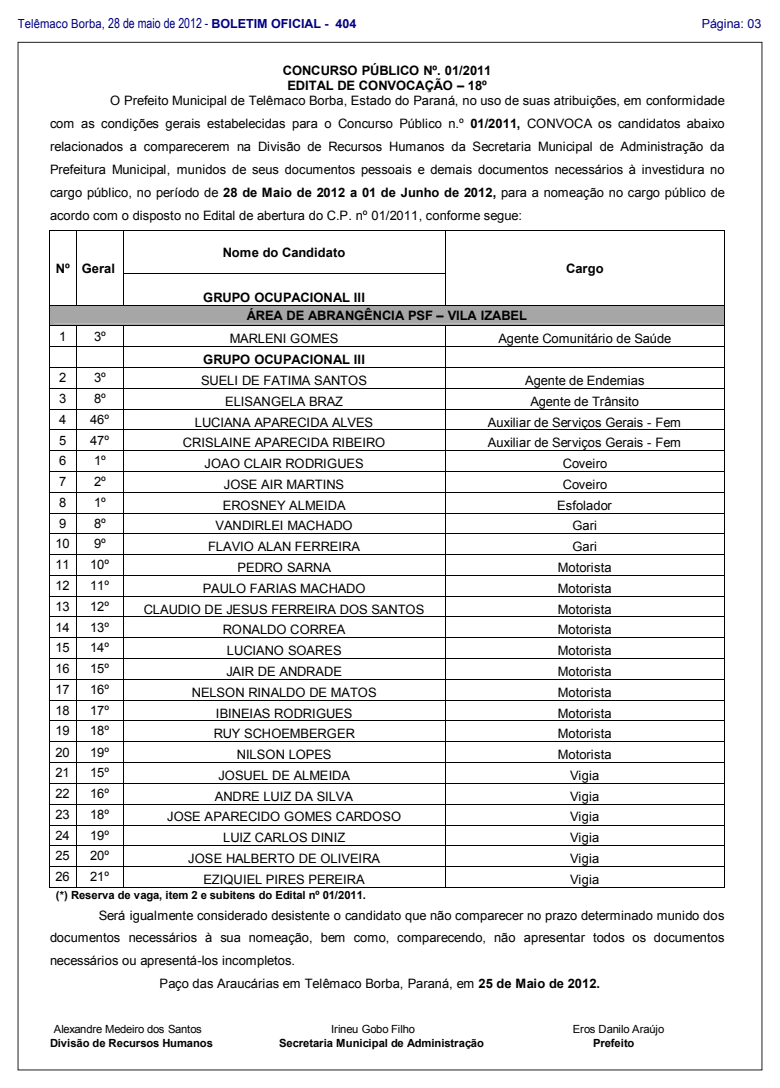
<style>
.page{position:relative;width:780px;height:1088px;background:#fff}
.page>*{position:absolute;margin:0;border:0;box-sizing:border-box;transform-origin:0 0}
.t1{font:13px/22.9px "Arial";letter-spacing:.005em;color:#000;text-align:justify}
.t2{font:700 13px/18.1px "Arial";letter-spacing:.005em;color:#000}
.t3{font:13px "Arial";letter-spacing:-.02em;color:#000}
.t4{font:700 12.5px "Arial";color:#000082}
.t5{font:12.5px "Arial";color:#000082}
.t6{font:700 11.25px "Arial";letter-spacing:-.005em;color:#000}
.t7{font:11.25px "Arial";letter-spacing:-.01em;color:#000}
.s1{font-weight:400;color:#000080}
.s2{font-family:"Arial Narrow";font-weight:400;font-size:13.75px;color:#000080}
.s3{font-weight:700}
</style>
<div class="page">
<svg style="left:49px;top:230px;width:28px;height:1px"></svg>
<hr style="left:77px;top:230px;width:46px;height:1px;background:#000">
<hr style="left:123px;top:230px;width:322px;height:1px;background:#000">
<hr style="left:445px;top:230px;width:279px;height:1px;background:#000">
<hr style="left:49px;top:231px;width:1px;height:42px;background:#000">
<hr style="left:76px;top:231px;width:1px;height:42px;background:#000">
<hr style="left:123px;top:231px;width:1px;height:42px;background:#000">
<hr style="left:445px;top:231px;width:1px;height:42px;background:#000">
<hr style="left:724px;top:231px;width:1px;height:42px;background:#000">
<hr style="left:123px;top:273px;width:322px;height:1px;background:#000">
<hr style="left:49px;top:273px;width:1px;height:32px;background:#000">
<hr style="left:76px;top:273px;width:1px;height:32px;background:#000">
<hr style="left:123px;top:273px;width:1px;height:32px;background:#000">
<hr style="left:445px;top:273px;width:1px;height:32px;background:#000">
<hr style="left:724px;top:273px;width:1px;height:32px;background:#000">
<svg style="left:49px;top:305px;width:676px;height:583px"></svg>
<p class="t4" style="left:18px;top:15px;width:340px"><span class="s1">Telêmaco Borba,</span> <span class="s2">28 de maio de 2012 -</span> BOLETIM OFICIAL - 404</p>
<p class="t5" style="left:701px;top:15px;width:61px">Página: 03</p>
<p class="t2" style="left:283px;top:62px;width:210px">CONCURSO PÚBLICO Nº. 01/2011</p>
<p class="t2" style="left:287px;top:77px;width:201px">EDITAL DE CONVOCAÇÃO – 18º</p>
<p class="t1" style="left:110px;top:89px;width:616px">O Prefeito Municipal de Telêmaco Borba, Estado do Paraná, no uso de suas atribuições, em conformidade</p>
<p class="t1" style="left:50px;top:113px;width:676px">com as condições gerais estabelecidas para o Concurso Público n.º <span class="s3">01/2011,</span> CONVOCA os candidatos abaixo relacionados a comparecerem na Divisão de Recursos Humanos da Secretaria Municipal de Administração da Prefeitura Municipal, munidos de seus documentos pessoais e demais documentos necessários à investidura no cargo público, no período de <span class="s3">28 de Maio de 2012 a 01 de Junho de 2012,</span> para a nomeação no cargo público de acordo com o disposto no Edital de abertura do C.P. nº 01/2011, conforme segue:</p>
<p class="t2" style="left:56px;top:260px;width:60px">Nº Geral</p>
<p class="t2" style="left:223px;top:244px;width:124px">Nome do Candidato</p>
<p class="t2" style="left:247px;top:289px;width:282px;text-indent:-44px">GRUPO OCUPACIONAL III<br>ÁREA DE ABRANGÊNCIA PSF – VILA IZABEL</p>
<p class="t2" style="left:566px;top:260px;width:39px">Cargo</p>
<p class="t1" style="left:59px;top:325px;width:9px">1</p>
<p class="t1" style="left:94px;top:325px;width:13px">3º</p>
<p class="t1" style="left:230px;top:327px;width:110px">MARLENI GOMES</p>
<p class="t1" style="left:498px;top:327px;width:174px">Agente Comunitário de Saúde</p>
<p class="t2" style="left:203px;top:351px;width:163px">GRUPO OCUPACIONAL III</p>
<p class="t1" style="left:59px;top:366px;width:9px">2</p>
<p class="t1" style="left:94px;top:366px;width:13px">3º</p>
<p class="t1" style="left:201px;top:369px;width:167px">SUELI DE FATIMA SANTOS</p>
<p class="t1" style="left:525px;top:369px;width:121px">Agente de Endemias</p>
<p class="t1" style="left:59px;top:387px;width:9px">3</p>
<p class="t1" style="left:94px;top:387px;width:13px">8º</p>
<p class="t1" style="left:225px;top:390px;width:119px">ELISANGELA BRAZ</p>
<p class="t1" style="left:530px;top:390px;width:110px">Agente de Trânsito</p>
<p class="t1" style="left:59px;top:408px;width:9px">4</p>
<p class="t1" style="left:90px;top:408px;width:21px">46º</p>
<p class="t1" style="left:195px;top:411px;width:180px">LUCIANA APARECIDA ALVES</p>
<p class="t1" style="left:488px;top:411px;width:194px">Auxiliar de Serviços Gerais - Fem</p>
<p class="t1" style="left:59px;top:429px;width:9px">5</p>
<p class="t1" style="left:90px;top:429px;width:21px">47º</p>
<p class="t1" style="left:183px;top:431px;width:204px">CRISLAINE APARECIDA RIBEIRO</p>
<p class="t1" style="left:488px;top:431px;width:194px">Auxiliar de Serviços Gerais - Fem</p>
<p class="t1" style="left:59px;top:449px;width:9px">6</p>
<p class="t1" style="left:94px;top:449px;width:13px">1º</p>
<p class="t1" style="left:205px;top:452px;width:161px">JOAO CLAIR RODRIGUES</p>
<p class="t1" style="left:562px;top:452px;width:46px">Coveiro</p>
<p class="t1" style="left:59px;top:470px;width:9px">7</p>
<p class="t1" style="left:94px;top:470px;width:13px">2º</p>
<p class="t1" style="left:224px;top:473px;width:122px">JOSE AIR MARTINS</p>
<p class="t1" style="left:562px;top:473px;width:46px">Coveiro</p>
<p class="t1" style="left:59px;top:491px;width:9px">8</p>
<p class="t1" style="left:94px;top:491px;width:13px">1º</p>
<p class="t1" style="left:223px;top:494px;width:124px">EROSNEY ALMEIDA</p>
<p class="t1" style="left:557px;top:494px;width:56px">Esfolador</p>
<p class="t1" style="left:59px;top:512px;width:9px">9</p>
<p class="t1" style="left:94px;top:512px;width:13px">8º</p>
<p class="t1" style="left:215px;top:514px;width:138px">VANDIRLEI MACHADO</p>
<p class="t1" style="left:572px;top:514px;width:26px">Gari</p>
<p class="t1" style="left:56px;top:532px;width:16px">10</p>
<p class="t1" style="left:94px;top:532px;width:13px">9º</p>
<p class="t1" style="left:208px;top:535px;width:153px">FLAVIO ALAN FERREIRA</p>
<p class="t1" style="left:572px;top:535px;width:26px">Gari</p>
<p class="t1" style="left:56px;top:553px;width:16px">11</p>
<p class="t1" style="left:90px;top:553px;width:21px">10º</p>
<p class="t3" style="left:238px;top:559px;width:95px">PEDRO SARNA</p>
<p class="t1" style="left:558px;top:556px;width:55px">Motorista</p>
<p class="t1" style="left:56px;top:574px;width:16px">12</p>
<p class="t1" style="left:90px;top:574px;width:21px">11º</p>
<p class="t1" style="left:203px;top:577px;width:164px">PAULO FARIAS MACHADO</p>
<p class="t1" style="left:558px;top:577px;width:55px">Motorista</p>
<p class="t1" style="left:56px;top:595px;width:16px">13</p>
<p class="t1" style="left:90px;top:595px;width:21px">12º</p>
<p class="t1" style="left:144px;top:598px;width:282px">CLAUDIO DE JESUS FERREIRA DOS SANTOS</p>
<p class="t1" style="left:558px;top:598px;width:55px">Motorista</p>
<p class="t1" style="left:56px;top:616px;width:16px">14</p>
<p class="t1" style="left:90px;top:616px;width:21px">13º</p>
<p class="t1" style="left:223px;top:618px;width:124px">RONALDO CORREA</p>
<p class="t1" style="left:558px;top:618px;width:55px">Motorista</p>
<p class="t1" style="left:56px;top:636px;width:16px">15</p>
<p class="t1" style="left:90px;top:636px;width:21px">14º</p>
<p class="t1" style="left:227px;top:639px;width:116px">LUCIANO SOARES</p>
<p class="t1" style="left:558px;top:639px;width:55px">Motorista</p>
<p class="t1" style="left:56px;top:657px;width:16px">16</p>
<p class="t1" style="left:90px;top:657px;width:21px">15º</p>
<p class="t1" style="left:226px;top:660px;width:117px">JAIR DE ANDRADE</p>
<p class="t1" style="left:558px;top:660px;width:55px">Motorista</p>
<p class="t1" style="left:56px;top:678px;width:16px">17</p>
<p class="t1" style="left:90px;top:678px;width:21px">16º</p>
<p class="t1" style="left:192px;top:681px;width:186px">NELSON RINALDO DE MATOS</p>
<p class="t1" style="left:558px;top:681px;width:55px">Motorista</p>
<p class="t1" style="left:56px;top:699px;width:16px">18</p>
<p class="t1" style="left:90px;top:699px;width:21px">17º</p>
<p class="t1" style="left:216px;top:702px;width:138px">IBINEIAS RODRIGUES</p>
<p class="t1" style="left:558px;top:702px;width:55px">Motorista</p>
<p class="t1" style="left:56px;top:719px;width:16px">19</p>
<p class="t1" style="left:90px;top:719px;width:21px">18º</p>
<p class="t1" style="left:214px;top:722px;width:143px">RUY SCHOEMBERGER</p>
<p class="t1" style="left:558px;top:722px;width:55px">Motorista</p>
<p class="t1" style="left:56px;top:740px;width:16px">20</p>
<p class="t1" style="left:90px;top:740px;width:21px">19º</p>
<p class="t1" style="left:237px;top:743px;width:96px">NILSON LOPES</p>
<p class="t1" style="left:558px;top:743px;width:55px">Motorista</p>
<p class="t1" style="left:56px;top:761px;width:16px">21</p>
<p class="t1" style="left:90px;top:761px;width:21px">15º</p>
<p class="t1" style="left:218px;top:764px;width:133px">JOSUEL DE ALMEIDA</p>
<p class="t1" style="left:570px;top:764px;width:30px">Vigia</p>
<p class="t1" style="left:56px;top:782px;width:16px">22</p>
<p class="t1" style="left:90px;top:782px;width:21px">16º</p>
<p class="t1" style="left:215px;top:785px;width:140px">ANDRE LUIZ DA SILVA</p>
<p class="t1" style="left:570px;top:785px;width:30px">Vigia</p>
<p class="t1" style="left:56px;top:803px;width:16px">23</p>
<p class="t1" style="left:90px;top:803px;width:21px">18º</p>
<p class="t1" style="left:167px;top:805px;width:235px">JOSE APARECIDO GOMES CARDOSO</p>
<p class="t1" style="left:570px;top:805px;width:30px">Vigia</p>
<p class="t1" style="left:56px;top:824px;width:16px">24</p>
<p class="t1" style="left:90px;top:824px;width:21px">19º</p>
<p class="t1" style="left:223px;top:826px;width:124px">LUIZ CARLOS DINIZ</p>
<p class="t1" style="left:570px;top:826px;width:30px">Vigia</p>
<p class="t1" style="left:56px;top:844px;width:16px">25</p>
<p class="t1" style="left:90px;top:844px;width:21px">20º</p>
<p class="t1" style="left:188px;top:847px;width:193px">JOSE HALBERTO DE OLIVEIRA</p>
<p class="t1" style="left:570px;top:847px;width:30px">Vigia</p>
<p class="t1" style="left:56px;top:865px;width:16px">26</p>
<p class="t1" style="left:90px;top:865px;width:21px">21º</p>
<p class="t1" style="left:203px;top:868px;width:163px">EZIQUIEL PIRES PEREIRA</p>
<p class="t1" style="left:570px;top:868px;width:30px">Vigia</p>
<p class="t6" style="left:56px;top:887px;width:311px">(*) Reserva de vaga, item 2 e subitens do Edital nº 01/2011.</p>
<p class="t1" style="left:99px;top:904px;width:627px">Será igualmente considerado desistente o candidato que não comparecer no prazo determinado munido dos</p>
<p class="t1" style="left:50px;top:926px;width:676px">documentos necessários à sua nomeação, bem como, comparecendo, não apresentar todos os documentos</p>
<p class="t1" style="left:50px;top:949px;width:246px">necessários ou apresentá-los incompletos.</p>
<p class="t1" style="left:160px;top:972px;width:442px">Paço das Araucárias em Telêmaco Borba, Paraná, em <span class="s3">25 de Maio de 2012.</span></p>
<p class="t7" style="left:54px;top:1022px;width:150px">Alexandre Medeiro dos Santos</p>
<p class="t7" style="left:331px;top:1022px;width:85px">Irineu Gobo Filho</p>
<p class="t7" style="left:572px;top:1022px;width:93px">Eros Danilo Araújo</p>
<p class="t6" style="left:50px;top:1035px;width:164px">Divisão de Recursos Humanos</p>
<p class="t6" style="left:279px;top:1035px;width:206px">Secretaria Municipal de Administração</p>
<p class="t6" style="left:593px;top:1035px;width:43px">Prefeito</p>
</div>
